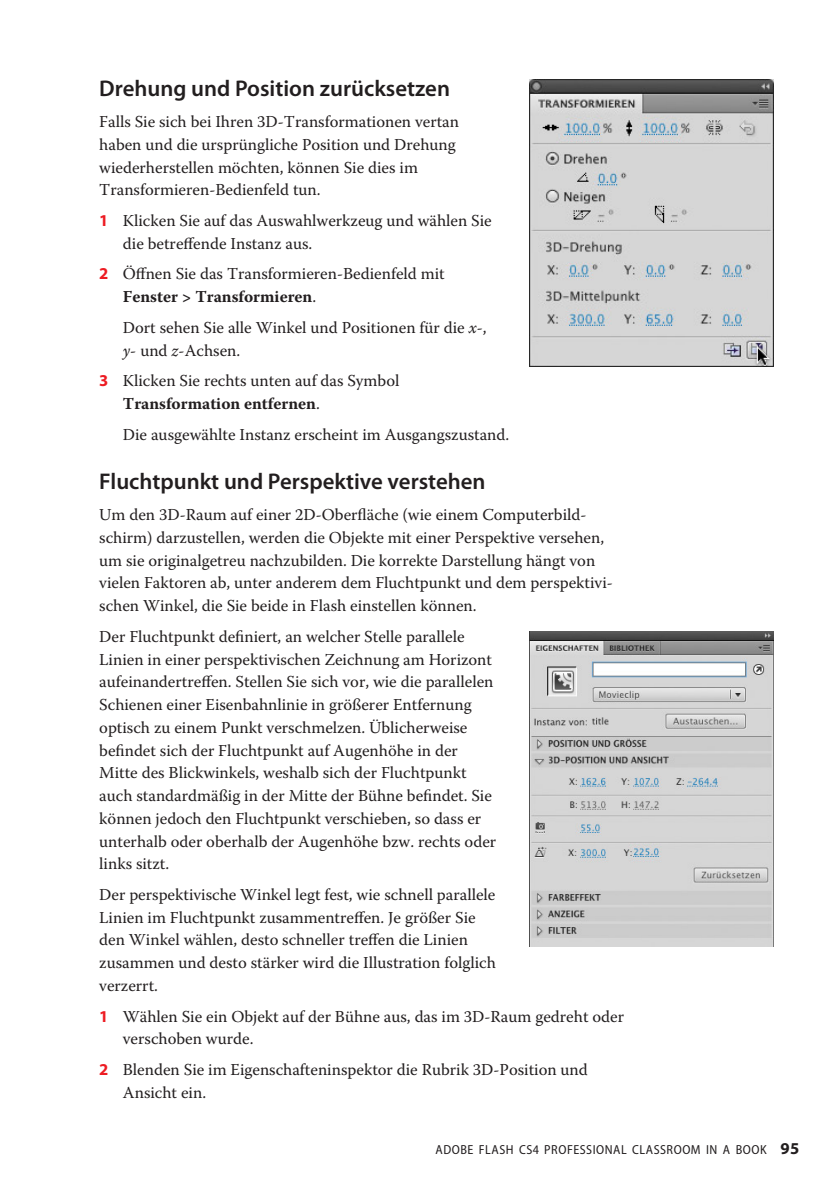
<style>
.page{position:relative;width:834px;height:1191px;background:#fff}
.page>*{position:absolute;margin:0;border:0;box-sizing:border-box;transform-origin:0 0}
.t1{font:600 22.75px "Myriad Pro";color:#221e1f}
.t2{font:16.62px/22.8px "Warnock Pro";color:#221e1f}
.t3{font:semi-condensed 13.12px "Myriad Pro";letter-spacing:.04em;color:#221e1f}
.s1{font-family:"Myriad Pro";font-weight:700;color:#ed1c23}
.s2{font-weight:700}
.s3{font-style:italic}
.s4{font-weight:700;font-stretch:normal;font-size:16.62px}
</style>
<div class="page">
<img style="left:529px;top:79px;width:244px;height:287px">
<img style="left:529px;top:631px;width:244px;height:315px">
<h1 class="t1" style="left:99px;top:76px;width:352px">Drehung und Position zurücksetzen</h1>
<p class="t2" style="left:99px;top:110px;width:361px">Falls Sie sich bei Ihren 3D-Transformationen vertan haben und die ursprüngliche Position und Drehung wiederherstellen möchten, können Sie dies im Transformieren-Bedienfeld tun.</p>
<p class="t2" style="left:123px;top:209px;width:370px;text-indent:-24px"><span class="s1">1</span> Klicken Sie auf das Auswahlwerkzeug und wählen Sie die betreffende Instanz aus.</p>
<p class="t2" style="left:123px;top:262px;width:323px;text-indent:-24px"><span class="s1">2</span> Öffnen Sie das Transformieren-Bedienfeld mit<br><span class="s2">Fenster &gt; Transformieren</span>.</p>
<p class="t2" style="left:123px;top:316px;width:365px">Dort sehen Sie alle Winkel und Positionen für die <span class="s3">x</span>-, <span class="s3">y</span>- und <span class="s3">z</span>-Achsen.</p>
<p class="t2" style="left:123px;top:369px;width:278px;text-indent:-24px"><span class="s1">3</span> Klicken Sie rechts unten auf das Symbol<br><span class="s2">Transformation entfernen</span>.</p>
<p class="t2" style="left:123px;top:422px;width:388px">Die ausgewählte Instanz erscheint im Ausgangszustand.</p>
<h1 class="t1" style="left:99px;top:469px;width:388px">Fluchtpunkt und Perspektive verstehen</h1>
<p class="t2" style="left:99px;top:503px;width:515px">Um den 3D-Raum auf einer 2D-Oberfläche (wie einem Computerbild&shy;schirm) darzustellen, werden die Objekte mit einer Perspektive versehen, um sie originalgetreu nachzubilden. Die korrekte Darstellung hängt von vielen Faktoren ab, unter anderem dem Fluchtpunkt und dem perspektivi&shy;schen Winkel, die Sie beide in Flash einstellen können.</p>
<p class="t2" style="left:99px;top:624px;width:398px">Der Fluchtpunkt definiert, an welcher Stelle parallele Linien in einer perspektivischen Zeichnung am Horizont aufeinandertreffen. Stellen Sie sich vor, wie die parallelen Schienen einer Eisenbahnlinie in größerer Entfernung optisch zu einem Punkt verschmelzen. Üblicherweise befindet sich der Fluchtpunkt auf Augenhöhe in der Mitte des Blickwinkels, weshalb sich der Fluchtpunkt auch standardmäßig in der Mitte der Bühne befindet. Sie können jedoch den Fluchtpunkt verschieben, so dass er unterhalb oder oberhalb der Augenhöhe bzw. rechts oder links sitzt.</p>
<p class="t2" style="left:99px;top:882px;width:398px">Der perspektivische Winkel legt fest, wie schnell parallele Linien im Fluchtpunkt zusammentreffen. Je größer Sie den Winkel wählen, desto schneller treffen die Linien zusammen und desto stärker wird die Illustration folglich verzerrt.</p>
<p class="t2" style="left:123px;top:1004px;width:502px;text-indent:-24px"><span class="s1">1</span> Wählen Sie ein Objekt auf der Bühne aus, das im 3D-Raum gedreht oder verschoben wurde.</p>
<p class="t2" style="left:123px;top:1057px;width:466px;text-indent:-24px"><span class="s1">2</span> Blenden Sie im Eigenschafteninspektor die Rubrik 3D-Position und<br>Ansicht ein.</p>
<p class="t3" style="left:435px;top:1142px;width:365px">ADOBE FLASH CS4 PROFESSIONAL CLASSROOM IN A BOOK <span class="s4">95</span></p>
</div>
